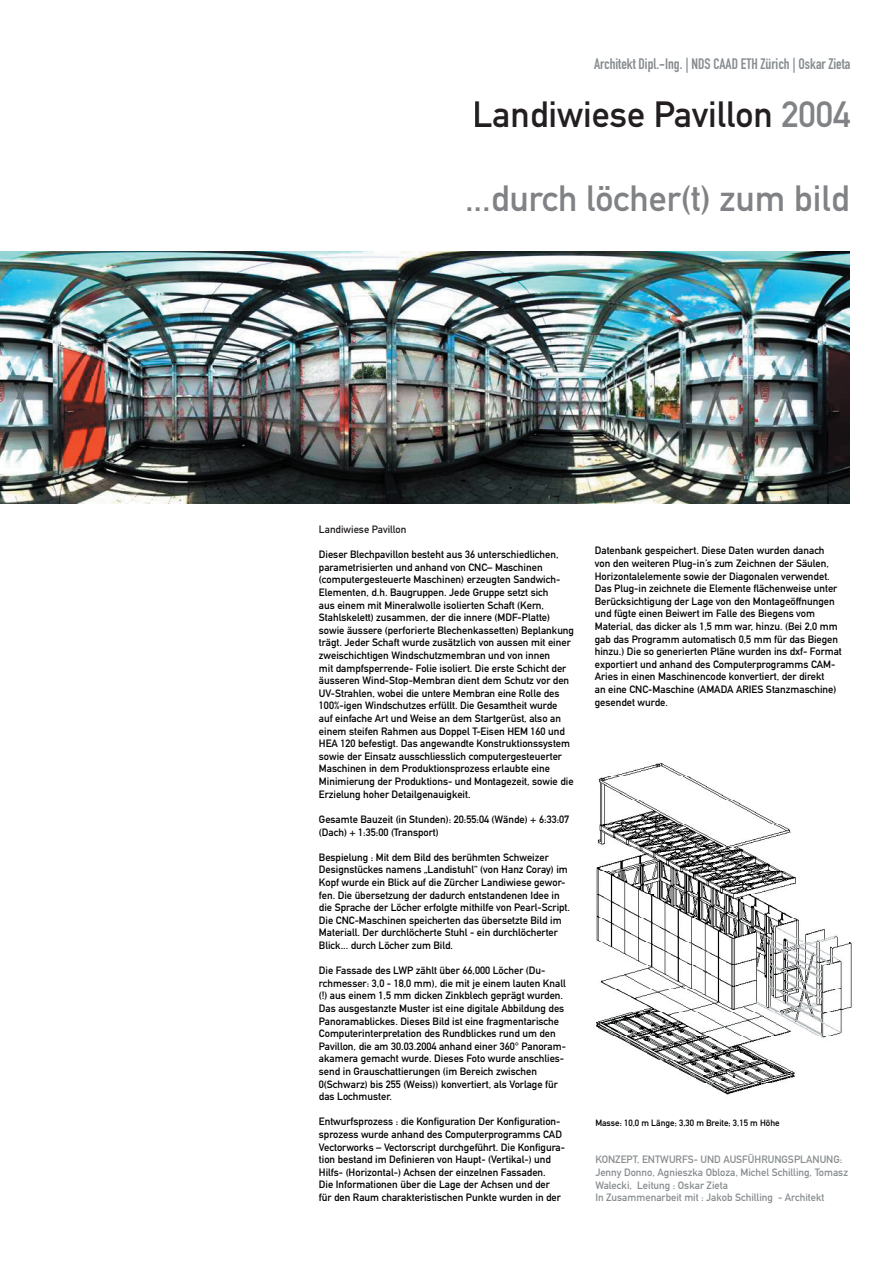
<style>
.page{position:relative;width:893px;height:1263px;background:#fff}
.page>*{position:absolute;margin:0;border:0;box-sizing:border-box;transform-origin:0 0}
.t1{font:36px "DIN Mittelschrift";color:#808285}
.t2{font:36px "DIN Mittelschrift";color:#231f20}
.t3{font:15px "DIN Engschrift";color:#888d90}
.t4{font:10.5px/12.6px "DIN Mittelschrift";color:#000}
.t5{font:10.5px/12.6px "DIN Mittelschrift";color:#888d90}
.t6{font:10.5px "DIN Mittelschrift";color:#231f20}
.t7{font:9px "DIN Mittelschrift";color:#000}
.s1{color:#808285}
</style>
<div class="page">
<img style="left:0;top:251px;width:850px;height:253px">
<img style="left:596px;top:763px;width:256px;height:332px">
<h2 class="t3" style="left:594px;top:55px;width:258px">Architekt Dipl.-Ing. | NDS CAAD ETH Zürich | Oskar Zieta</h2>
<h1 class="t2" style="left:472px;top:93px;width:379px">Landiwiese Pavillon <span class="s1">2004</span></h1>
<h1 class="t1" style="left:465px;top:178px;width:386px">...durch löcher(t) zum bild</h1>
<p class="t6" style="left:319px;top:523px;width:89px">Landiwiese Pavillon</p>
<p class="t4" style="left:319px;top:548px;width:257px">Dieser Blechpavillon besteht aus 36 unterschiedlichen, parametrisierten und anhand von CNC– Maschinen (computergesteuerte Maschinen) erzeugten Sandwich-Elementen, d.h. Baugruppen. Jede Gruppe setzt sich<br>aus einem mit Mineralwolle isolierten Schaft (Kern, Stahlskelett) zusammen, der die innere (MDF-Platte) sowie äussere (perforierte Blechenkassetten) Beplankung trägt. Jeder Schaft wurde zusätzlich von aussen mit einer zweischichtigen Windschutzmembran und von innen<br>mit dampfsperrende- Folie isoliert. Die erste Schicht der äusseren Wind-Stop-Membran dient dem Schutz vor den UV-Strahlen, wobei die untere Membran eine Rolle des 100%-igen Windschutzes erfüllt. Die Gesamtheit wurde<br>auf einfache Art und Weise an dem Startgerüst, also an einem steifen Rahmen aus Doppel T-Eisen HEM 160 und HEA 120 befestigt. Das angewandte Konstruktionssystem sowie der Einsatz ausschliesslich computergesteuerter Maschinen in dem Produktionsprozess erlaubte eine Minimierung der Produktions- und Montagezeit, sowie die Erzielung hoher Detailgenauigkeit.</p>
<p class="t4" style="left:319px;top:813px;width:252px">Gesamte Bauzeit (in Stunden): 20:55:04 (Wände) + 6:33:07 (Dach) + 1:35:00 (Transport)</p>
<p class="t4" style="left:319px;top:851px;width:253px">Bespielung : Mit dem Bild des berühmten Schweizer Designstückes namens „Landistuhl“ (von Hanz Coray) im Kopf wurde ein Blick auf die Zürcher Landiwiese gewor&shy;fen. Die übersetzung der dadurch entstandenen Idee in die Sprache der Löcher erfolgte mithilfe von Pearl-Script.<br>Die CNC-Maschinen speicherten das übersetzte Bild im Materiall. Der durchlöcherte Stuhl - ein durchlöcherter Blick... durch Löcher zum Bild.</p>
<p class="t4" style="left:319px;top:964px;width:249px">Die Fassade des LWP zählt über 66,000 Löcher (Du&shy;rchmesser: 3,0 - 18,0 mm), die mit je einem lauten Knall (!) aus einem 1,5 mm dicken Zinkblech geprägt wurden.<br>Das ausgestanzte Muster ist eine digitale Abbildung des Panoramablickes. Dieses Bild ist eine fragmentarische Computerinterpretation des Rundblickes rund um den Pavillon, die am 30.03.2004 anhand einer 360° Panoram&shy;akamera gemacht wurde. Dieses Foto wurde anschlies&shy;send in Grauschattierungen (im Bereich zwischen 0(Schwarz) bis 255 (Weiss)) konvertiert, als Vorlage für das Lochmuster.</p>
<p class="t4" style="left:319px;top:1115px;width:248px">Entwurfsprozess : die Konfiguration Der Konfiguration&shy;sprozess wurde anhand des Computerprogramms CAD Vectorworks – Vectorscript durchgeführt. Die Konfigura&shy;tion bestand im Definieren von Haupt- (Vertikal-) und Hilfs- (Horizontal-) Achsen der einzelnen Fassaden.<br>Die Informationen über die Lage der Achsen und der<br>für den Raum charakteristischen Punkte wurden in der</p>
<p class="t4" style="left:595px;top:544px;width:249px">Datenbank gespeichert. Diese Daten wurden danach von den weiteren Plug-in’s zum Zeichnen der Säulen, Horizontalelemente sowie der Diagonalen verwendet.<br>Das Plug-in zeichnete die Elemente flächenweise unter Berücksichtigung der Lage von den Montageöffnungen und fügte einen Beiwert im Falle des Biegens vom Material, das dicker als 1,5 mm war, hinzu. (Bei 2,0 mm gab das Programm automatisch 0,5 mm für das Biegen hinzu.) Die so generierten Pläne wurden ins dxf- Format exportiert und anhand des Computerprogramms CAM-Aries in einen Maschinencode konvertiert, der direkt<br>an eine CNC-Maschine (AMADA ARIES Stanzmaschine) gesendet wurde.</p>
<p class="t7" style="left:595px;top:1117px;width:186px">Masse: 10,0 m Länge; 3,30 m Breite; 3,15 m Höhe</p>
<p class="t5" style="left:595px;top:1153px;width:254px">KONZEPT, ENTWURFS- UND AUSFÜHRUNGSPLANUNG:<br>Jenny Donno, Agnieszka Obloza, Michel Schilling, Tomasz Walecki, Leitung : Oskar Zieta<br>In Zusammenarbeit mit : Jakob Schilling - Architekt</p>
</div>
